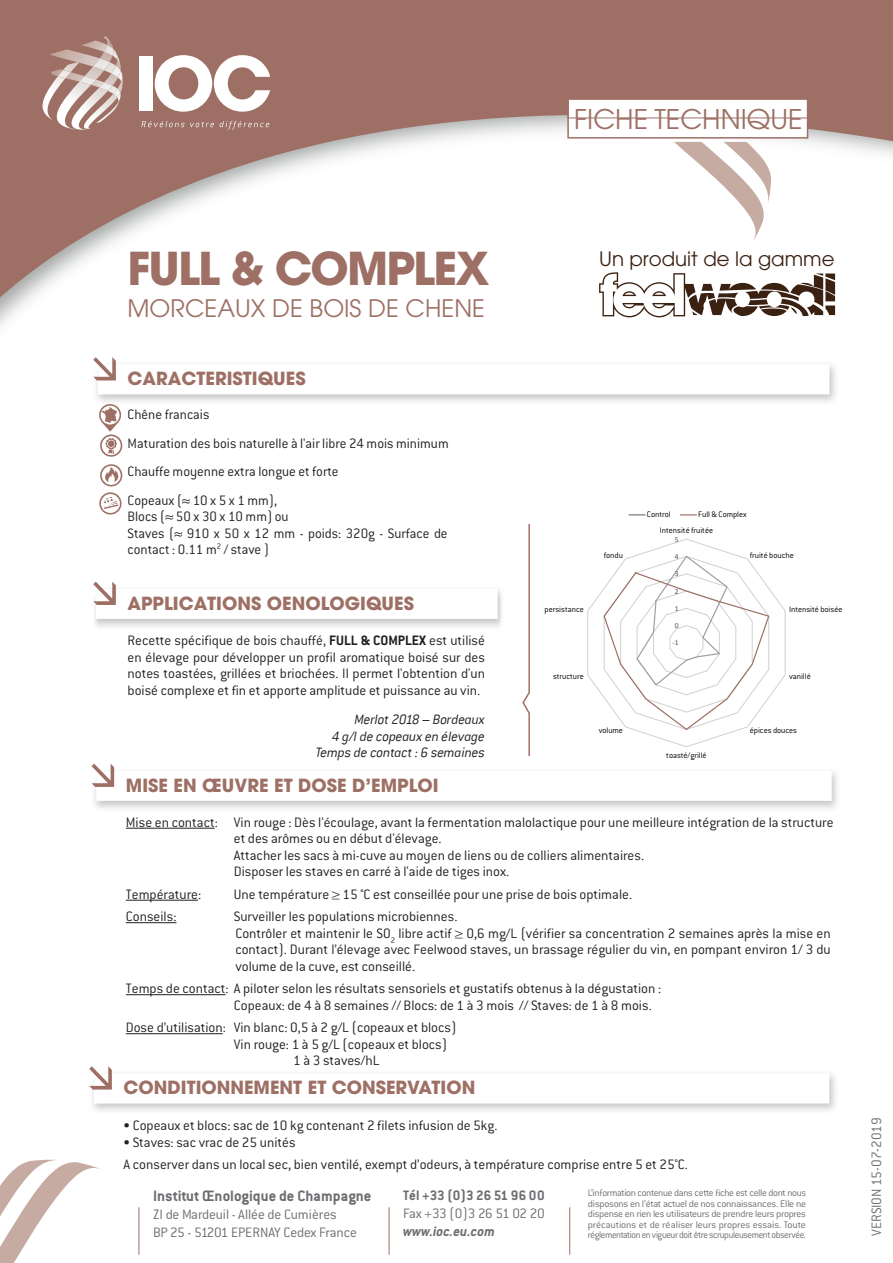
<style>
.page{position:relative;width:893px;height:1263px;background:#fff}
.page>*{position:absolute;margin:0;border:0;box-sizing:border-box;transform-origin:0 0}
.t1{font:700 45px "Avant Garde LT";letter-spacing:-.04em;color:#9e7065}
.t2{font:27px "Avant Garde LT";color:#9e7065}
.t3{font:24px "Avant Garde LT";color:#9e7065}
.t4{font:19.65px "Avant Garde LT";color:#3b2112}
.t5{font:700 18px "Avant Garde LT";color:#9e7065}
.t6{font:700 16.5px "Conduit ITC";color:#6c6d70}
.t7{font:300 15px/16.5px "Conduit ITC";color:#231f20}
.t8{font:300 15px/18px "Conduit ITC";letter-spacing:-.01em;color:#6c6d70}
.t9{font:italic 300 15px/16.5px "Conduit ITC";letter-spacing:-.015em;color:#231f20;text-align:right}
.t10{font:700 15px "Conduit ITC";color:#6c6d70}
.t11{font:300 15px "Conduit ITC";letter-spacing:-.03em;color:#6c6d70}
.t12{font:italic 700 15px "Conduit ITC";color:#6c6d70}
.t13{font:300 10.5px/10.5px "Conduit ITC";letter-spacing:-.035em;color:#6c6d70;text-align:justify}
.t14{font:300 8.85px "Conduit ITC";color:#000001}
.t15{font:7.5px "Calibri";color:#515455}
.s1{font-weight:700}
</style>
<div class="page">
<svg style="left:0;top:0;width:893px;height:327px"></svg>
<svg style="left:0;top:1160px;width:100px;height:103px"></svg>
<svg style="left:567px;top:78px;width:242px;height:61px"></svg>
<hr style="left:139px;top:1207px;width:1px;height:48px;background:#9e7065">
<hr style="left:389px;top:1207px;width:1px;height:48px;background:#9e7065">
<hr style="left:569px;top:1207px;width:1px;height:48px;background:#9e7065">
<img style="left:49px;top:49px;width:6px;height:13px">
<img style="left:121px;top:75px;width:2px;height:54px">
<img style="left:113px;top:105px;width:8px;height:25px">
<img style="left:55px;top:36px;width:58px;height:94px">
<img style="left:93px;top:58px;width:6px;height:12px">
<img style="left:79px;top:76px;width:17px;height:9px">
<svg style="left:99px;top:36px;width:23px;height:69px;background:#c4aca5"></svg>
<img style="left:39px;top:62px;width:40px;height:59px">
<svg style="left:58px;top:70px;width:13px;height:8px"></svg>
<svg style="left:141px;top:121px;width:73px;height:6px"></svg>
<svg style="left:220px;top:121px;width:49px;height:8px"></svg>
<div style="left:139px;top:56px;width:14px;height:55px;background:#fff"></div>
<svg style="left:155px;top:55px;width:115px;height:57px"></svg>
<img style="left:674px;top:142px;width:92px;height:100px">
<img style="left:724px;top:142px;width:47px;height:62px">
<svg style="left:93px;top:357px;width:736px;height:37px"></svg>
<img style="left:94px;top:590px;width:408px;height:37px">
<svg style="left:93px;top:582px;width:405px;height:37px"></svg>
<svg style="left:92px;top:763px;width:740px;height:38px"></svg>
<svg style="left:599px;top:272px;width:236px;height:45px"></svg>
<svg style="left:522px;top:524px;width:8px;height:232px"></svg>
<svg style="left:99px;top:404px;width:23px;height:28px"></svg>
<svg style="left:100px;top:434px;width:22px;height:23px"></svg>
<svg style="left:102px;top:436px;width:19px;height:19px"></svg>
<svg style="left:105px;top:438px;width:12px;height:17px"></svg>
<svg style="left:100px;top:464px;width:22px;height:22px"></svg>
<svg style="left:102px;top:466px;width:19px;height:19px"></svg>
<svg style="left:105px;top:467px;width:13px;height:15px"></svg>
<svg style="left:587px;top:538px;width:199px;height:209px"></svg>
<svg style="left:629px;top:514px;width:16px;height:1px"></svg>
<svg style="left:680px;top:514px;width:16px;height:1px"></svg>
<svg style="left:99px;top:492px;width:23px;height:22px"></svg>
<svg style="left:101px;top:494px;width:19px;height:19px"></svg>
<svg style="left:103px;top:496px;width:16px;height:14px"></svg>
<hr style="left:126px;top:828px;width:89px;height:1px;background:#231f20">
<hr style="left:126px;top:900px;width:72px;height:1px;background:#231f20">
<hr style="left:126px;top:922px;width:50px;height:1px;background:#231f20">
<hr style="left:126px;top:994px;width:100px;height:1px;background:#231f20">
<hr style="left:126px;top:1033px;width:97px;height:1px;background:#231f20">
<svg style="left:89px;top:1066px;width:740px;height:37px"></svg>
<h2 class="t2" style="left:574px;top:103px;width:230px">FICHE TECHNIQUE</h2>
<h1 class="t1" style="left:128px;top:239px;width:363px">FULL &amp; COMPLEX</h1>
<h3 class="t3" style="left:128px;top:294px;width:359px">MORCEAUX DE BOIS DE CHENE</h3>
<p class="t5" style="left:128px;top:366px;width:180px">CARACTERISTIQUES</p>
<p class="t7" style="left:128px;top:400px;width:323px;line-height:28.5px">Chêne francais<br>Maturation des bois naturelle à l'air libre 24 mois minimum Chauffe moyenne extra longue et forte<br>Copeaux (≈ 10 x 5 x 1 mm),</p>
<p class="t7" style="left:128px;top:508px;width:322px">Blocs (≈ 50 x 30 x 10 mm) ou<br>Staves (≈ 910 x 50 x 12 mm - poids: 320g - Surface de contact : 0.11 m<sup>2</sup> / stave )</p>
<p class="t5" style="left:128px;top:592px;width:288px">APPLICATIONS OENOLOGIQUES</p>
<p class="t7" style="left:128px;top:632px;width:359px;text-align:justify">Recette spécifique de bois chauffé, <span class="s1">FULL &amp; COMPLEX</span> est utilisé en élevage pour développer un profil aromatique boisé sur des notes toastées, grillées et briochées. Il permet l'obtention d'un boisé complexe et fin et apporte amplitude et puissance au vin.</p>
<p class="t9" style="left:316px;top:712px;width:171px">Merlot 2018 – Bordeaux<br>4 g/l de copeaux en élevage<br>Temps de contact : 6 semaines</p>
<p class="t5" style="left:126px;top:773px;width:314px">MISE EN ŒUVRE ET DOSE D’EMPLOI</p>
<h3 class="t4" style="left:599px;top:247px;width:237px">Un produit de la gamme</h3>
<p class="t14" style="left:545px;top:604px;width:41px">persistance</p>
<p class="t14" style="left:604px;top:550px;width:21px">fondu</p>
<p class="t14" style="left:553px;top:671px;width:32px">structure</p>
<p class="t14" style="left:599px;top:725px;width:26px">volume</p>
<p class="t14" style="left:647px;top:510px;width:25px">Control</p>
<p class="t14" style="left:698px;top:510px;width:50px">Full &amp; Complex</p>
<p class="t14" style="left:660px;top:525px;width:55px">Intensité fruitée</p>
<p class="t15" style="left:675px;top:534px;width:5px">5</p>
<p class="t15" style="left:675px;top:552px;width:5px">4</p>
<p class="t15" style="left:675px;top:569px;width:5px">3</p>
<p class="t15" style="left:675px;top:586px;width:5px">2</p>
<p class="t15" style="left:675px;top:604px;width:5px">1</p>
<p class="t15" style="left:675px;top:621px;width:5px">0</p>
<p class="t15" style="left:673px;top:638px;width:8px">-1</p>
<p class="t14" style="left:666px;top:751px;width:42px">toasté/grillé</p>
<p class="t14" style="left:750px;top:550px;width:45px">fruité bouche</p>
<p class="t14" style="left:789px;top:604px;width:55px">Intensité boisée</p>
<p class="t14" style="left:789px;top:671px;width:23px">vanillé</p>
<p class="t14" style="left:750px;top:725px;width:49px">épices douces</p>
<p class="t7" style="left:234px;top:813px;width:601px;text-indent:-108px">Mise en contact: Vin rouge : Dès l'écoulage, avant la fermentation malolactique pour une meilleure intégration de la structure et des arômes ou en début d'élevage.<br>Attacher les sacs à mi-cuve au moyen de liens ou de colliers alimentaires.<br>Disposer les staves en carré à l'aide de tiges inox.</p>
<p class="t7" style="left:126px;top:885px;width:77px">Température:</p>
<p class="t7" style="left:234px;top:885px;width:400px">Une température ≥ 15 °C est conseillée pour une prise de bois optimale.</p>
<p class="t7" style="left:126px;top:908px;width:52px">Conseils:</p>
<p class="t7" style="left:234px;top:908px;width:598px">Surveiller les populations microbiennes.<br>Contrôler et maintenir le SO<sub>2</sub> libre actif ≥ 0,6 mg/L (vérifier sa concentration 2 semaines après la mise en contact). Durant l’élevage avec Feelwood staves, un brassage régulier du vin, en pompant environ 1/ 3 du volume de la cuve, est conseillé.</p>
<p class="t7" style="left:234px;top:980px;width:429px;text-indent:-108px">Temps de contact: A piloter selon les résultats sensoriels et gustatifs obtenus à la dégustation :<br>Copeaux: de 4 à 8 semaines // Blocs: de 1 à 3 mois // Staves: de 1 à 8 mois.</p>
<p class="t7" style="left:126px;top:1019px;width:332px">Dose d’utilisation: Vin blanc: 0,5 à 2 g/L (copeaux et blocs)</p>
<p class="t7" style="left:234px;top:1035px;width:215px">Vin rouge: 1 à 5 g/L (copeaux et blocs)</p>
<p class="t7" style="left:293px;top:1052px;width:88px">1 à 3 staves/hL</p>
<p class="t5" style="left:124px;top:1076px;width:353px">CONDITIONNEMENT ET CONSERVATION</p>
<p class="t7" style="left:124px;top:1117px;width:376px">• Copeaux et blocs: sac de 10 kg contenant 2 filets infusion de 5kg.</p>
<p class="t7" style="left:124px;top:1131px;width:566px;line-height:22.5px">• Staves: sac vrac de 25 unités<br>A conserver dans un local sec, bien ventilé, exempt d’odeurs, à température comprise entre 5 et 25°C.</p>
<p class="t6" style="left:153px;top:1186px;width:220px">Institut Œnologique de Champagne</p>
<p class="t8" style="left:153px;top:1205px;width:205px">ZI de Mardeuil - Allée de Cumières<br>BP 25 - 51201 EPERNAY Cedex France</p>
<p class="t10" style="left:403px;top:1186px;width:143px">Tél +33 (0)3 26 51 96 00</p>
<p class="t11" style="left:403px;top:1205px;width:143px">Fax +33 (0)3 26 51 02 20</p>
<p class="t12" style="left:403px;top:1222px;width:93px">www.ioc.eu.com</p>
<p class="t13" style="left:588px;top:1188px;width:220px">L’information contenue dans cette fiche est celle dont nous disposons en l’état actuel de nos connaissances. Elle ne dispense en rien les utilisateurs de prendre leurs propres précautions et de réaliser leurs propres essais. Toute réglementationenvigueurdoitêtrescrupuleusementobservée.</p>
<p class="t8" style="left:867px;top:1235px;width:120px;rotate:-90deg">VERSION 15-07-2019</p>
</div>
